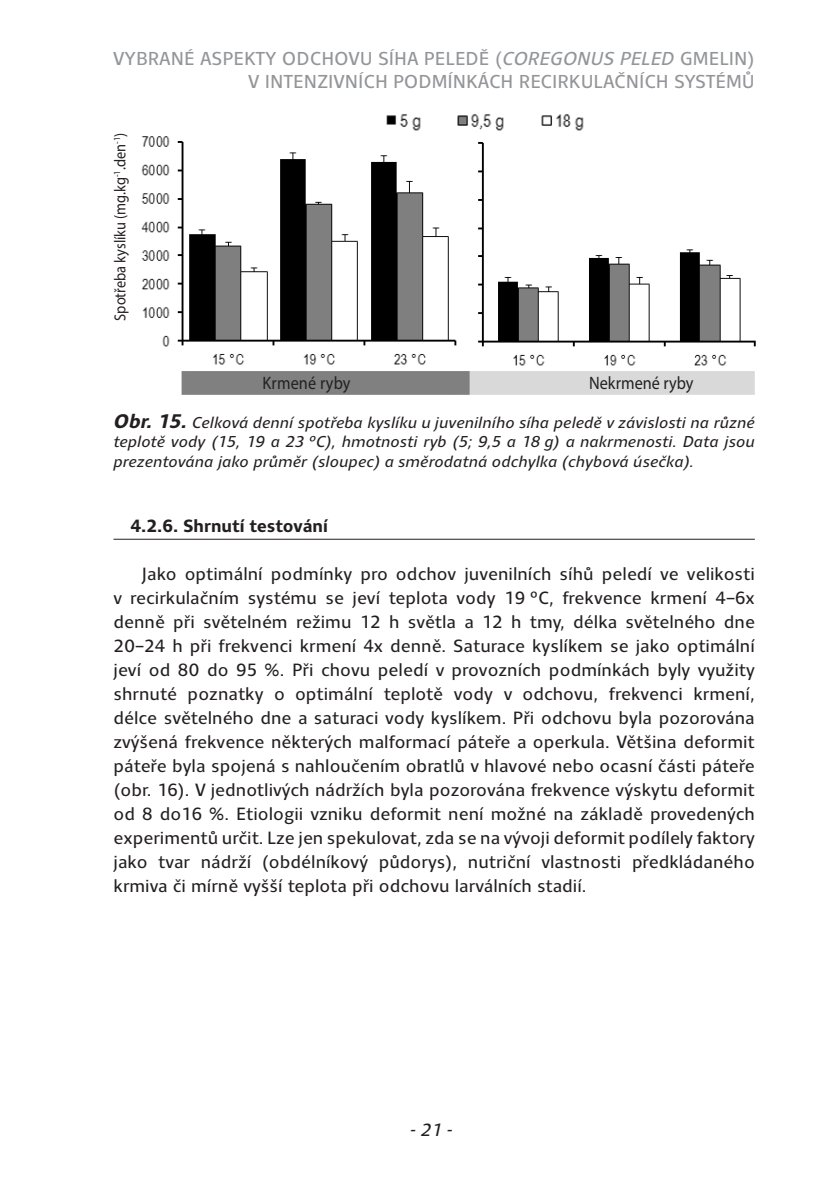
<style>
.page{position:relative;width:840px;height:1191px;background:#fff}
.page>*{position:absolute;margin:0;border:0;box-sizing:border-box;transform-origin:0 0}
.t1{font:19px/22.8px "Clara Sans";color:#939598;text-align:right}
.zakladni_styl{font:18px/24px "Clara Sans";color:#231f20;text-align:justify}
.Nadpis_3{font:700 18px "Clara Sans";color:#231f20}
.t2{font:18px "Myriad Pro";letter-spacing:.005em;color:#231f20;scale:.9 1}
.t3{font:italic 18px "Clara Sans";color:#231f20}
.Označeni_obrazku_a_t{font:italic 16px/19.2px "Clara Sans";color:#231f20;text-align:justify}
.t4{font:16px "Myriad Pro";color:#231f20;scale:.9 1}
.s1{font-style:italic}
.s2{font-weight:700;font-size:20px}
</style>
<div class="page">
<hr style="left:113px;top:539px;width:641px;height:1px;background:#231f20">
<img style="left:141px;top:114px;width:615px;height:281px">
<p class="t1" style="left:113px;top:48px;width:642px">VYBRANÉ ASPEKTY ODCHOVU SÍHA PELEDĚ (<span class="s1">COREGONUS PELED</span> GMELIN)<br>V INTENZIVNÍCH PODMÍNKÁCH RECIRKULAČNÍCH SYSTÉMŮ</p>
<p class="t4" style="left:110px;top:321px;width:210px;rotate:-90deg">Spotřeba kyslíku (mg.kg<sup>-1</sup>.den<sup>-1</sup>)</p>
<p class="t2" style="left:262px;top:372px;width:99px">Krmené ryby</p>
<p class="t2" style="left:589px;top:372px;width:117px">Nekrmené ryby</p>
<p class="Označeni_obrazku_a_t" style="left:113px;top:413px;width:642px"><span class="s2">Obr. 15.</span> Celková denní spotřeba kyslíku u juvenilního síha peledě v závislosti na různé teplotě vody (15, 19 a 23 °C), hmotnosti ryb (5; 9,5 a 18 g) a nakrmenosti. Data jsou prezentována jako průměr (sloupec) a směrodatná odchylka (chybová úsečka).</p>
<p class="Nadpis_3" style="left:130px;top:515px;width:199px">4.2.6. Shrnutí testování</p>
<p class="zakladni_styl" style="left:113px;top:562px;width:642px;text-indent:28px">Jako optimální podmínky pro odchov juvenilních síhů peledí ve velikosti v recirkulačním systému se jeví teplota vody 19 °C, frekvence krmení 4–6x denně při světelném režimu 12 h světla a 12 h tmy, délka světelného dne 20–24 h při frekvenci krmení 4x denně. Saturace kyslíkem se jako optimální jeví od 80 do 95 %. Při chovu peledí v provozních podmínkách byly využity shrnuté poznatky o optimální teplotě vody v odchovu, frekvenci krmení, délce světelného dne a saturaci vody kyslíkem. Při odchovu byla pozorována zvýšená frekvence některých malformací páteře a operkula. Většina deformit páteře byla spojená s nahloučením obratlů v hlavové nebo ocasní části páteře (obr. 16). V jednotlivých nádržích byla pozorována frekvence výskytu deformit od 8 do16 %. Etiologii vzniku deformit není možné na základě provedených experimentů určit. Lze jen spekulovat, zda se na vývoji deformit podílely faktory jako tvar nádrží (obdélníkový půdorys), nutriční vlastnosti předkládaného krmiva či mírně vyšší teplota při odchovu larválních stadií.</p>
<p class="t3" style="left:410px;top:1120px;width:44px">- 21 -</p>
</div>
